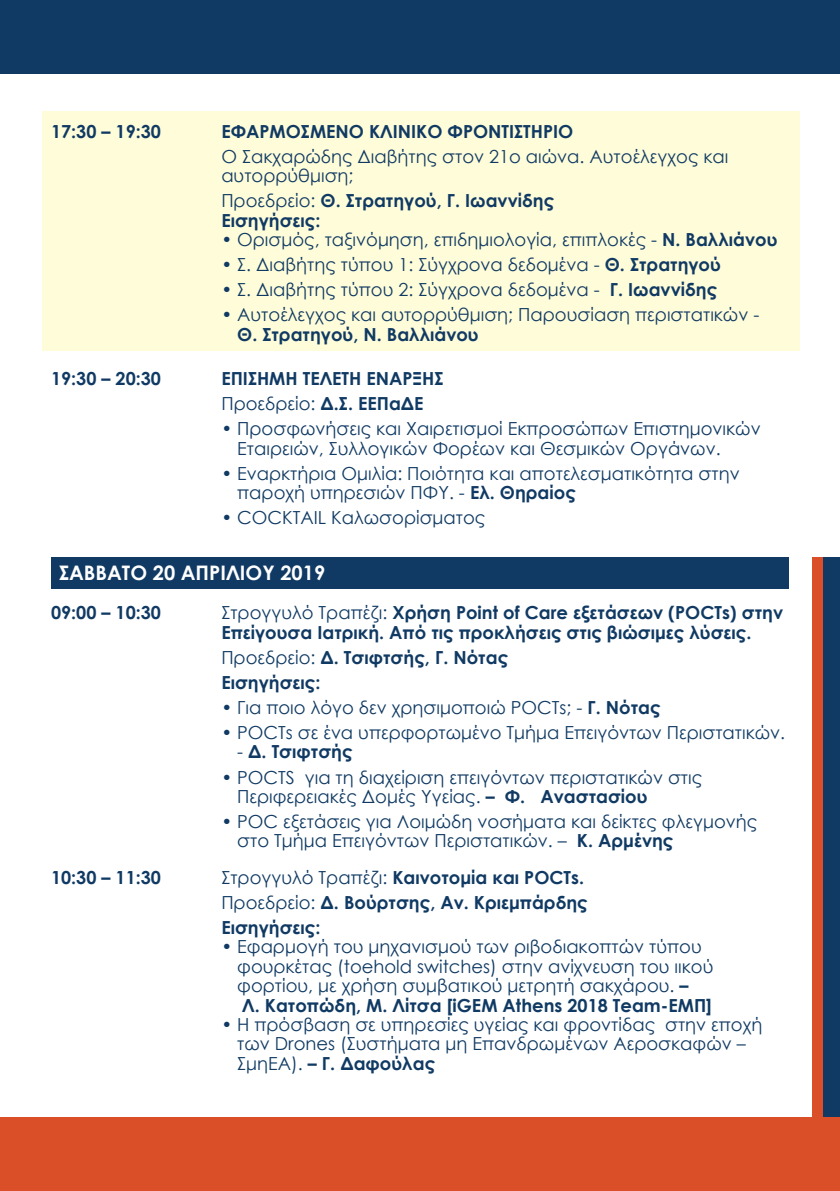
<style>
.page{position:relative;width:840px;height:1191px;background:#fff}
.page>*{position:absolute;margin:0;border:0;box-sizing:border-box;transform-origin:0 0}
.t1{font:700 20px "Century Gothic";color:#fff}
.t2{font:18px/19.4px "Century Gothic";color:#103a63}
.t3{font:700 18px/25px "Century Gothic";color:#103a63}
.s1{font-weight:400}
.s2{font-weight:700}
</style>
<div class="page">
<div style="left:0;top:0;width:839px;height:74px;background:#103a63"></div>
<div style="left:0;top:1117px;width:839px;height:74px;background:#da4e28"></div>
<div style="left:42px;top:111px;width:756px;height:239px;background:#fffcd9"></div>
<div style="left:51px;top:557px;width:737px;height:31px;background:#103a63"></div>
<div style="left:812px;top:557px;width:27px;height:560px;background:#da4e28"></div>
<div style="left:823px;top:557px;width:16px;height:560px;background:#103a63"></div>
<p class="t3" style="left:51px;top:118px;width:111px">17:30 – 19:30</p>
<p class="t3" style="left:221px;top:118px;width:353px">ΕΦΑΡΜΟΣΜΕΝΟ ΚΛΙΝΙΚΟ ΦΡΟΝΤΙΣΤΗΡΙΟ</p>
<p class="t2" style="left:221px;top:146px;width:508px">Ο Σακχαρώδης Διαβήτης στον 21ο αιώνα. Αυτοέλεγχος και αυτορρύθμιση;</p>
<p class="t3" style="left:221px;top:190px;width:334px;line-height:19.4px"><span class="s1">Προεδρείο:</span> Θ. Στρατηγού, Γ. Ιωαννίδης<br>Εισηγήσεις:</p>
<p class="t2" style="left:221px;top:230px;width:557px"><span class="s2">•</span> Ορισμός, ταξινόμηση, επιδημιολογία, επιπλοκές - <span class="s2">Ν. Βαλλιάνου</span></p>
<p class="t2" style="left:221px;top:255px;width:501px"><span class="s2">•</span> Σ. Διαβήτης τύπου 1: Σύγχρονα δεδομένα - <span class="s2">Θ. Στρατηγού</span></p>
<p class="t2" style="left:221px;top:280px;width:497px"><span class="s2">•</span> Σ. Διαβήτης τύπου 2: Σύγχρονα δεδομένα - <span class="s2">Γ. Ιωαννίδης</span></p>
<p class="t2" style="left:237px;top:305px;width:523px;text-indent:-16px"><span class="s2">•</span> Αυτοέλεγχος και αυτορρύθμιση; Παρουσίαση περιστατικών -<br><span class="s2">Θ. Στρατηγού, Ν. Βαλλιάνου</span></p>
<p class="t3" style="left:51px;top:365px;width:111px">19:30 – 20:30</p>
<p class="t3" style="left:221px;top:365px;width:223px">ΕΠΙΣΗΜΗ ΤΕΛΕΤΗ ΕΝΑΡΞΗΣ<br><span class="s1">Προεδρείο:</span> Δ.Σ. ΕΕΠαΔΕ</p>
<p class="t2" style="left:237px;top:419px;width:524px;text-indent:-16px"><span class="s2">•</span> Προσφωνήσεις και Χαιρετισμοί Εκπροσώπων Επιστημονικών<br>Εταιρειών, Συλλογικών Φορέων και Θεσμικών Οργάνων.</p>
<p class="t2" style="left:237px;top:463px;width:503px;text-indent:-16px"><span class="s2">•</span> Εναρκτήρια Ομιλία: Ποιότητα και αποτελεσματικότητα στην παροχή υπηρεσιών ΠΦΥ. - <span class="s2">Ελ. Θηραίος</span></p>
<p class="t2" style="left:221px;top:508px;width:265px"><span class="s2">•</span> COCKTAIL Καλωσορίσματος</p>
<p class="t1" style="left:59px;top:558px;width:267px">ΣΑΒΒΑΤΟ 20 ΑΠΡΙΛΙΟΥ 2019</p>
<p class="t3" style="left:51px;top:599px;width:111px">09:00 – 10:30</p>
<p class="t3" style="left:221px;top:602px;width:563px;line-height:19.4px"><span class="s1">Στρογγυλό Τραπέζι:</span> Χρήση Point of Care εξετάσεων (POCTs) στην<br>Επείγουσα Ιατρική. Από τις προκλήσεις στις βιώσιμες λύσεις.</p>
<p class="t3" style="left:221px;top:644px;width:288px"><span class="s1">Προεδρείο:</span> Δ. Τσιφτσής, Γ. Νότας<br>Εισηγήσεις:</p>
<p class="t2" style="left:221px;top:697px;width:440px"><span class="s2">•</span> Για ποιο λόγο δεν χρησιμοποιώ POCTs; - <span class="s2">Γ. Νότας</span></p>
<p class="t2" style="left:221px;top:722px;width:565px"><span class="s2">•</span> POCTs σε ένα υπερφορτωμένο Τμήμα Επειγόντων Περιστατικών.</p>
<p class="t3" style="left:237px;top:738px;width:117px"><span class="s1">-</span> Δ. Τσιφτσής</p>
<p class="t2" style="left:237px;top:767px;width:466px;text-indent:-16px"><span class="s2">•</span> POCTS για τη διαχείριση επειγόντων περιστατικών στις<br>Περιφερειακές Δομές Υγείας. <span class="s2">– Φ. Αναστασίου</span></p>
<p class="t2" style="left:237px;top:811px;width:521px;text-indent:-16px"><span class="s2">•</span> POC εξετάσεις για Λοιμώδη νοσήματα και δείκτες φλεγμονής στο Τμήμα Επειγόντων Περιστατικών. – <span class="s2">Κ. Αρμένης</span></p>
<p class="t3" style="left:51px;top:864px;width:111px">10:30 – 11:30</p>
<p class="t3" style="left:221px;top:864px;width:368px"><span class="s1">Στρογγυλό Τραπέζι:</span> Καινοτομία και POCTs.<br><span class="s1">Προεδρείο:</span> Δ. Βούρτσης, Αν. Κριεμπάρδης<br>Εισηγήσεις:</p>
<p class="t2" style="left:237px;top:937px;width:477px;text-indent:-16px"><span class="s2">•</span> Εφαρμογή του μηχανισμού των ριβοδιακοπτών τύπου φουρκέτας (toehold switches) στην ανίχνευση του ιικού φορτίου, με χρήση συμβατικού μετρητή σακχάρου. <span class="s2">–<br>Λ. Κατοπώδη, Μ. Λίτσα [iGEM Athens 2018 Team-ΕΜΠ]</span></p>
<p class="t2" style="left:237px;top:1014px;width:526px;text-indent:-16px"><span class="s2">•</span> Η πρόσβαση σε υπηρεσίες υγείας και φροντίδας στην εποχή των Drones (Συστήματα μη Επανδρωμένων Αεροσκαφών –<br>ΣμηΕΑ). <span class="s2">– Γ. Δαφούλας</span></p>
</div>
